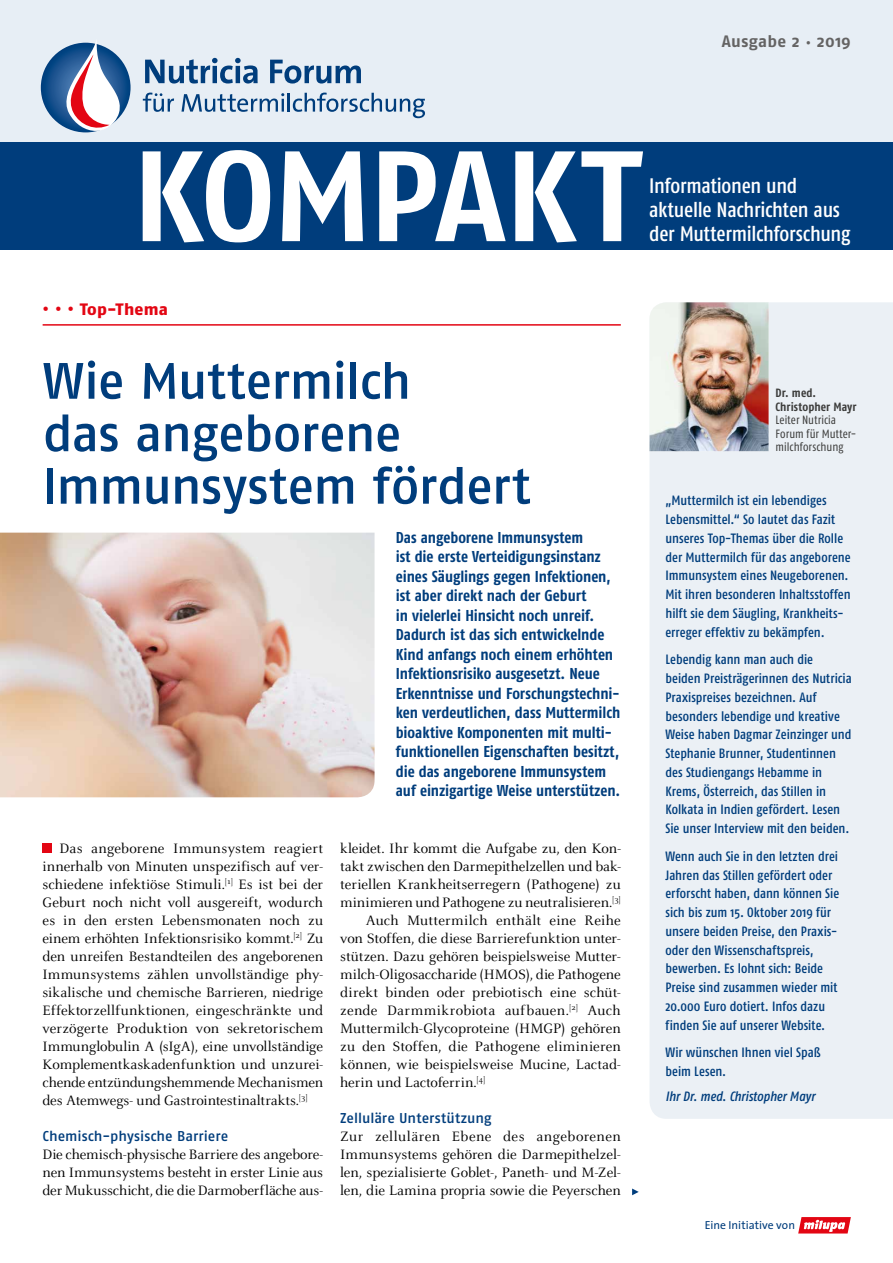
<style>
.page{position:relative;width:893px;height:1263px;background:#fff}
.page>*{position:absolute;margin:0;border:0;box-sizing:border-box;transform-origin:0 0}
.t1{font:700 128.25px "Fago No";letter-spacing:-.025em;color:#fff}
.t2{font:51px/52.5px "Fago No Med";letter-spacing:-.02em;color:#003d7c}
.t3{font:21px/24px "Fago Co Med";letter-spacing:-.015em;color:#fff}
.t4{font:700 16.5px "Fago No";letter-spacing:.01em;color:#646363}
.t5{font:16.5px "Fago No Exb";letter-spacing:.015em;color:#e30613}
.t6{font:700 15.75px/19.5px "Fago Co";color:#003d7c}
.t7{font:15px/18px "Celeste";color:#000;text-align:justify}
.t8{font:14.25px "Fago No Med";color:#003d7c}
.t9{font:13.5px/18.8px "Fago Co Med";color:#003d7c}
.t10{font:italic 13.5px "Fago Co Med";letter-spacing:-.005em;color:#003d7c}
.t11{font:12px/13.5px "Fago Co";letter-spacing:.005em;color:#3c3c3b}
.t12{font:700 12px/13.5px "Fago Co";letter-spacing:.01em;color:#3c3c3b}
.t13{font:11.7px "The Sans";color:#003d7c}
</style>
<div class="page">
<div style="left:0;top:0;width:893px;height:156px;background:#e7eef5"></div>
<div style="left:0;top:142px;width:893px;height:108px;background:#003d7c"></div>
<svg style="left:798px;top:1217px;width:53px;height:16px"></svg>
<svg style="left:41px;top:43px;width:90px;height:89px"></svg>
<svg style="left:63px;top:41px;width:57px;height:91px"></svg>
<svg style="left:145px;top:58px;width:113px;height:26px"></svg>
<svg style="left:270px;top:60px;width:91px;height:24px"></svg>
<svg style="left:143px;top:93px;width:31px;height:19px"></svg>
<svg style="left:181px;top:93px;width:244px;height:25px"></svg>
<hr style="left:43px;top:324px;width:578px;height:2px;background:#e30613">
<div style="left:649px;top:302px;width:244px;height:817px;background:#ebf0f5"></div>
<img style="left:649px;top:302px;width:120px;height:149px">
<img style="left:0;top:533px;width:375px;height:264px">
<div style="left:43px;top:843px;width:9px;height:10px;background:#e30613"></div>
<svg style="left:632px;top:1188px;width:7px;height:7px"></svg>
<p class="t4" style="left:722px;top:32px;width:130px">Ausgabe 2 · 2019</p>
<h1 class="t1" style="left:132px;top:121px;width:510px">KOMPAKT</h1>
<h3 class="t3" style="left:649px;top:173px;width:203px">Informationen und aktuelle Nachrichten aus der Muttermilchforschung</h3>
<p class="t5" style="left:43px;top:300px;width:127px">• • • Top-Thema</p>
<h2 class="t2" style="left:43px;top:354px;width:489px">Wie Muttermilch<br>das angeborene<br>Immunsystem fördert</h2>
<p class="t6" style="left:396px;top:527px;width:226px">Das angeborene Immunsystem<br>ist die erste Verteidigungsinstanz eines Säuglings gegen Infektionen, ist aber direkt nach der Geburt<br>in vielerlei Hinsicht noch unreif.<br>Dadurch ist das sich entwickelnde Kind anfangs noch einem erhöhten Infektionsrisiko ausgesetzt. Neue Erkenntnisse und Forschungstechni&shy;ken verdeutlichen, dass Muttermilch bioaktive Komponenten mit multi&shy;funktionellen Eigenschaften besitzt, die das angeborene Immunsystem auf einzigartige Weise unterstützen.</p>
<p class="t7" style="left:43px;top:840px;width:282px;text-indent:17px">Das angeborene Immunsystem reagiert innerhalb von Minuten unspezifisch auf ver&shy;schiedene infektiöse Stimuli.<sup>[1]</sup> Es ist bei der Geburt noch nicht voll ausgereift, wodurch es in den ersten Lebensmonaten noch zu einem erhöhten Infektionsrisiko kommt.<sup>[2]</sup> Zu den unreifen Bestandteilen des angeborenen Immunsystems zählen unvollständige phy&shy;sikalische und chemische Barrieren, niedrige Effektorzellfunktionen, eingeschränkte und verzögerte Produktion von sekretorischem Immunglobulin A (sIgA), eine unvollständige Komplementkaskadenfunktion und unzurei&shy;chende entzündungshemmende Mechanismen des Atemwegs- und Gastrointestinaltrakts.<sup>[3]</sup></p>
<p class="t8" style="left:43px;top:1128px;width:187px">Chemisch-physische Barriere</p>
<p class="t7" style="left:43px;top:1146px;width:282px">Die chemisch-physische Barriere des angebore&shy;nen Immunsystems besteht in erster Linie aus der Mukusschicht, die die Darmoberfläche aus-</p>
<p class="t7" style="left:340px;top:840px;width:282px">kleidet. Ihr kommt die Aufgabe zu, den Kon-</p>
<p class="t7" style="left:340px;top:858px;width:282px">takt zwischen den Darmepithelzellen und bak-</p>
<p class="t7" style="left:340px;top:876px;width:282px">teriellen Krankheitserregern (Pathogene) zu</p>
<p class="t7" style="left:340px;top:894px;width:282px">minimieren und Pathogene zu neutralisieren.<sup>[3]</sup></p>
<p class="t7" style="left:366px;top:912px;width:257px">Auch Muttermilch enthält eine Reihe</p>
<p class="t7" style="left:340px;top:930px;width:282px">von Stoffen, die diese Barrierefunktion unter-</p>
<p class="t7" style="left:340px;top:948px;width:282px">stützen. Dazu gehören beispielsweise Mutter-</p>
<p class="t7" style="left:340px;top:966px;width:282px">milch-Oligosaccharide (HMOS), die Pathogene</p>
<p class="t7" style="left:340px;top:984px;width:282px">direkt binden oder prebiotisch eine schüt-</p>
<p class="t7" style="left:340px;top:1002px;width:282px">zende Darmmikrobiota aufbauen.<sup>[2]</sup> Auch</p>
<p class="t7" style="left:340px;top:1020px;width:282px">Muttermilch-Glycoproteine (HMGP) gehören</p>
<p class="t7" style="left:340px;top:1038px;width:282px">zu den Stoffen, die Pathogene eliminieren</p>
<p class="t7" style="left:340px;top:1056px;width:282px">können, wie beispielsweise Mucine, Lactad-</p>
<p class="t7" style="left:340px;top:1074px;width:147px">herin und Lactoferrin.<sup>[4]</sup></p>
<p class="t8" style="left:340px;top:1110px;width:153px">Zelluläre Unterstützung</p>
<p class="t7" style="left:340px;top:1128px;width:282px">Zur zellulären Ebene des angeborenen Immunsystems gehören die Darmepithelzel&shy;len, spezialisierte Goblet-, Paneth- und M-Zel&shy;len, die Lamina propria sowie die Peyerschen</p>
<p class="t12" style="left:775px;top:386px;width:82px">Dr. med.<br>Christopher Mayr</p>
<p class="t11" style="left:775px;top:413px;width:82px">Leiter Nutricia<br>Forum für Mutter&shy;milchforschung</p>
<p class="t9" style="left:665px;top:491px;width:187px">„Muttermilch ist ein lebendiges Lebensmittel.“ So lautet das Fazit unseres Top-Themas über die Rolle der Muttermilch für das angeborene Immunsystem eines Neugeborenen.<br>Mit ihren besonderen Inhaltsstoffen hilft sie dem Säugling, Krankheits&shy;erreger effektiv zu bekämpfen.</p>
<p class="t9" style="left:665px;top:650px;width:188px">Lebendig kann man auch die<br>beiden Preisträgerinnen des Nutricia Praxispreises bezeichnen. Auf besonders lebendige und kreative Weise haben Dagmar Zeinzinger und Stephanie Brunner, Studentinnen des Studiengangs Hebamme in Krems, Österreich, das Stillen in Kolkata in Indien gefördert. Lesen Sie unser Interview mit den beiden.</p>
<p class="t9" style="left:665px;top:847px;width:175px">Wenn auch Sie in den letzten drei<br>Jahren das Stillen gefördert oder erforscht haben, dann können Sie sich bis zum 15. Oktober 2019 für unsere beiden Preise, den Praxis&shy;oder den Wissenschaftspreis, bewerben. Es lohnt sich: Beide<br>Preise sind zusammen wieder mit<br>20.000 Euro dotiert. Infos dazu finden Sie auf unserer Website.</p>
<p class="t9" style="left:665px;top:1043px;width:157px">Wir wünschen Ihnen viel Spaß beim Lesen.</p>
<p class="t10" style="left:665px;top:1088px;width:151px">Ihr Dr. med. Christopher Mayr</p>
<p class="t13" style="left:705px;top:1215px;width:92px">Eine Initiative von</p>
</div>
